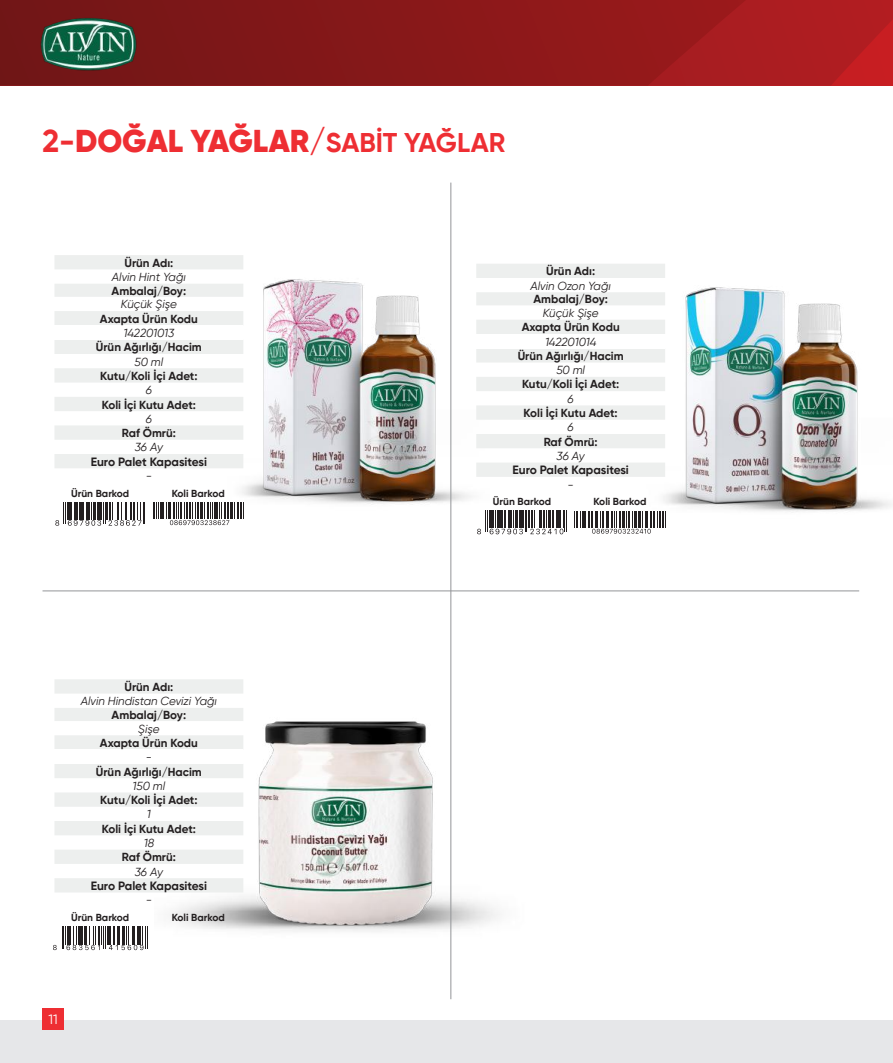
<style>
.page{position:relative;width:893px;height:1063px;background:#fff}
.page>*{position:absolute;margin:0;border:0;box-sizing:border-box;transform-origin:0 0}
.t1{font:900 31.5px "Gilroy";color:#ee2e33}
.t2{font:13.5px "Gilroy";color:#fff}
.t3{font:700 12px "Gilroy";letter-spacing:-.005em;color:#231f20}
.t4{font:italic 12px "Gilroy";color:#231f20}
.t5{font:700 11.7px "Gilroy";color:#231f20}
.t6{font:italic 11.7px "Gilroy";color:#231f20}
.t7{font:700 10.2px "Gilroy";color:#231f20}
.s1{font-weight:700}
.s2{font-weight:700;font-size:27px}
</style>
<div class="page">
<svg style="left:746px;top:0;width:147px;height:86px;background:#b11d21"></svg>
<svg style="left:0;top:0;width:746px;height:86px;background:#881819"></svg>
<img style="left:38px;top:11px;width:101px;height:66px">
<img style="left:210px;top:247px;width:278px;height:281px">
<svg style="left:55px;top:255px;width:188px;height:213px;fill:#edefee"></svg>
<div style="left:54px;top:325px;width:189px;height:15px;background:#fff"></div>
<svg style="left:55px;top:502px;width:90px;height:24px"></svg>
<svg style="left:153px;top:503px;width:91px;height:22px"></svg>
<img style="left:170px;top:695px;width:330px;height:259px">
<svg style="left:55px;top:679px;width:188px;height:214px;fill:#edefee"></svg>
<div style="left:54px;top:750px;width:189px;height:14px;background:#fff"></div>
<svg style="left:53px;top:926px;width:95px;height:24px"></svg>
<img style="left:663px;top:287px;width:229px;height:225px">
<svg style="left:476px;top:264px;width:189px;height:213px;fill:#edefee"></svg>
<div style="left:476px;top:334px;width:189px;height:14px;background:#fff"></div>
<svg style="left:477px;top:511px;width:90px;height:23px"></svg>
<svg style="left:574px;top:511px;width:92px;height:23px"></svg>
<hr style="left:451px;top:183px;width:1px;height:816px;background:#939598">
<hr style="left:43px;top:591px;width:816px;height:1px;background:#939598">
<div style="left:0;top:1020px;width:893px;height:43px;background:#e6e7e9"></div>
<div style="left:43px;top:1008px;width:21px;height:22px;background:#ee2e33"></div>
<p class="t1" style="left:42px;top:121px;width:464px"><span class="s1">2-</span>DOĞAL YAĞLAR<span class="s1">/</span><span class="s2">SABİT YAĞLAR</span></p>
<p class="t5" style="left:124px;top:255px;width:50px">Ürün Adı:</p>
<p class="t6" style="left:112px;top:270px;width:75px">Alvin Hint Yağı</p>
<p class="t5" style="left:112px;top:283px;width:76px">Ambalaj/Boy:</p>
<p class="t6" style="left:121px;top:297px;width:57px">Küçük Şişe</p>
<p class="t5" style="left:100px;top:311px;width:100px">Axapta Ürün Kodu</p>
<p class="t6" style="left:123px;top:326px;width:52px">142201013</p>
<p class="t5" style="left:96px;top:340px;width:107px">Ürün Ağırlığı/Hacim</p>
<p class="t6" style="left:135px;top:354px;width:30px">50 ml</p>
<p class="t5" style="left:100px;top:369px;width:99px">Kutu/Koli İçi Adet:</p>
<p class="t6" style="left:146px;top:383px;width:8px">6</p>
<p class="t5" style="left:102px;top:397px;width:96px">Koli İçi Kutu Adet:</p>
<p class="t6" style="left:146px;top:412px;width:8px">6</p>
<p class="t5" style="left:122px;top:426px;width:55px">Raf Ömrü:</p>
<p class="t6" style="left:135px;top:440px;width:30px">36 Ay</p>
<p class="t3" style="left:91px;top:454px;width:118px">Euro Palet Kapasitesi</p>
<p class="t4" style="left:146px;top:469px;width:8px">-</p>
<p class="t7" style="left:71px;top:487px;width:60px">Ürün Barkod</p>
<p class="t7" style="left:172px;top:487px;width:55px">Koli Barkod</p>
<p class="t5" style="left:124px;top:680px;width:50px">Ürün Adı:</p>
<p class="t6" style="left:81px;top:694px;width:138px">Alvin Hindistan Cevizi Yağı</p>
<p class="t5" style="left:112px;top:708px;width:76px">Ambalaj/Boy:</p>
<p class="t6" style="left:138px;top:721px;width:23px">Şişe</p>
<p class="t5" style="left:100px;top:736px;width:100px">Axapta Ürün Kodu</p>
<p class="t6" style="left:146px;top:750px;width:8px">-</p>
<p class="t5" style="left:96px;top:764px;width:107px">Ürün Ağırlığı/Hacim</p>
<p class="t6" style="left:133px;top:779px;width:34px">150 ml</p>
<p class="t5" style="left:100px;top:793px;width:99px">Kutu/Koli İçi Adet:</p>
<p class="t6" style="left:147px;top:807px;width:5px">1</p>
<p class="t5" style="left:102px;top:821px;width:96px">Koli İçi Kutu Adet:</p>
<p class="t6" style="left:144px;top:836px;width:12px">18</p>
<p class="t5" style="left:122px;top:850px;width:55px">Raf Ömrü:</p>
<p class="t6" style="left:135px;top:864px;width:30px">36 Ay</p>
<p class="t3" style="left:91px;top:878px;width:118px">Euro Palet Kapasitesi</p>
<p class="t4" style="left:146px;top:893px;width:8px">-</p>
<p class="t7" style="left:71px;top:911px;width:60px">Ürün Barkod</p>
<p class="t7" style="left:172px;top:911px;width:55px">Koli Barkod</p>
<p class="t2" style="left:49px;top:1011px;width:11px">11</p>
<p class="t5" style="left:546px;top:264px;width:50px">Ürün Adı:</p>
<p class="t6" style="left:530px;top:278px;width:82px">Alvin Ozon Yağı</p>
<p class="t5" style="left:533px;top:292px;width:76px">Ambalaj/Boy:</p>
<p class="t6" style="left:543px;top:306px;width:57px">Küçük Şişe</p>
<p class="t5" style="left:522px;top:320px;width:100px">Axapta Ürün Kodu</p>
<p class="t6" style="left:545px;top:334px;width:53px">142201014</p>
<p class="t5" style="left:518px;top:348px;width:107px">Ürün Ağırlığı/Hacim</p>
<p class="t6" style="left:556px;top:363px;width:30px">50 ml</p>
<p class="t5" style="left:522px;top:377px;width:99px">Kutu/Koli İçi Adet:</p>
<p class="t6" style="left:568px;top:392px;width:8px">6</p>
<p class="t5" style="left:524px;top:406px;width:96px">Koli İçi Kutu Adet:</p>
<p class="t6" style="left:568px;top:420px;width:8px">6</p>
<p class="t5" style="left:544px;top:434px;width:55px">Raf Ömrü:</p>
<p class="t6" style="left:557px;top:449px;width:30px">36 Ay</p>
<p class="t3" style="left:512px;top:463px;width:118px">Euro Palet Kapasitesi</p>
<p class="t4" style="left:568px;top:477px;width:8px">-</p>
<p class="t7" style="left:493px;top:495px;width:60px">Ürün Barkod</p>
<p class="t7" style="left:593px;top:495px;width:55px">Koli Barkod</p>
</div>
